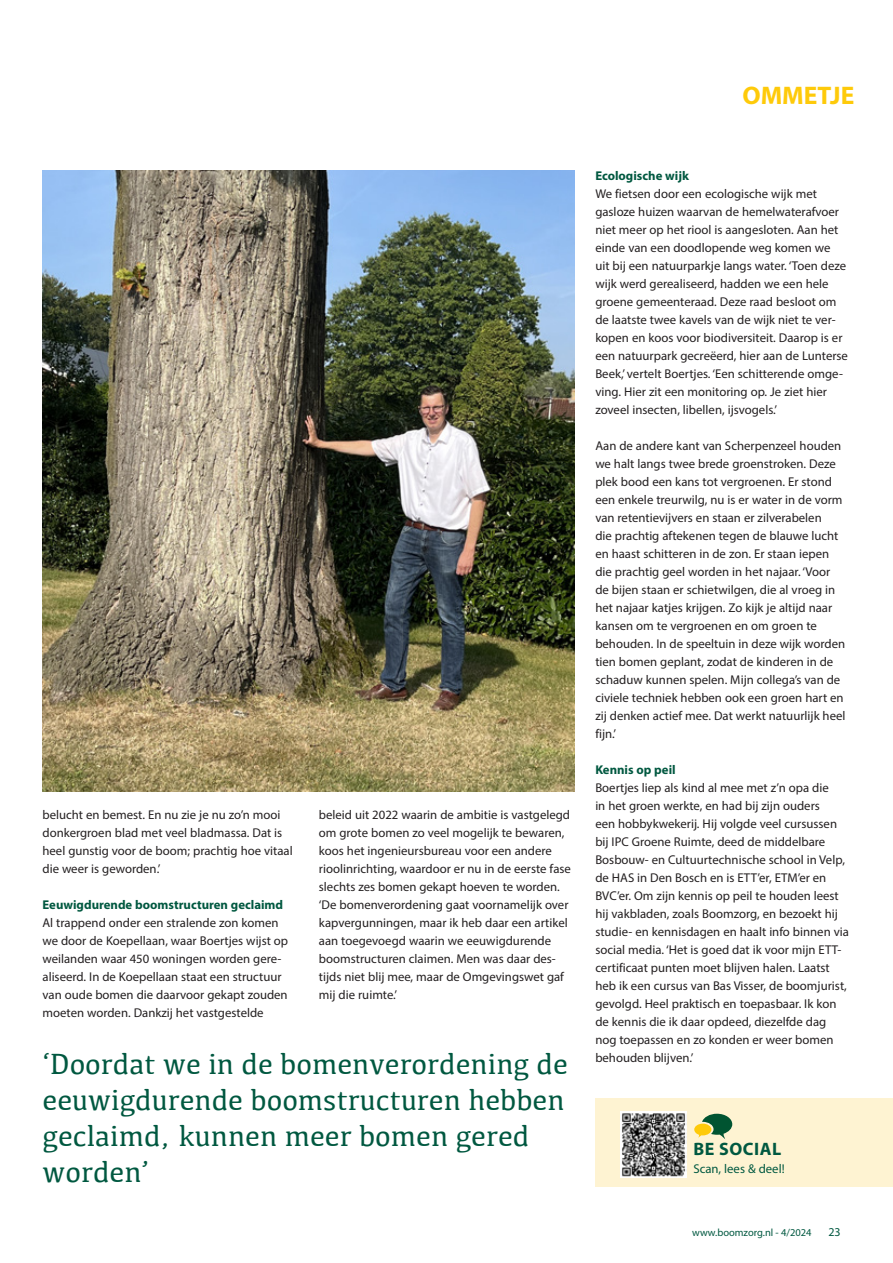
<style>
.page{position:relative;width:893px;height:1263px;background:#fff}
.page>*{position:absolute;margin:0;border:0;box-sizing:border-box;transform-origin:0 0}
.t1{font:30px/36px "Kefa";color:#005840}
.t2{font:700 25.5px "Myriad Pro";color:#feca0a}
.t3{font:700 18px "Myriad Pro";letter-spacing:.03em;color:#005840}
.t4{font:12.75px/18px "Myriad Pro";color:#231f20}
.t5{font:700 12.75px "Myriad Pro";color:#005840}
.t6{font:12.75px "Myriad Pro";color:#005840}
.t7{font:12px "Myriad Pro";color:#005840}
.t8{font:10.5px "Myriad Pro";color:#005840}
</style>
<div class="page">
<img style="left:43px;top:170px;width:531px;height:622px">
<div style="left:595px;top:1098px;width:298px;height:89px;background:#fef3d2"></div>
<img style="left:621px;top:1111px;width:65px;height:66px">
<svg style="left:694px;top:1114px;width:38px;height:25px"></svg>
<h2 class="t2" style="left:742px;top:79px;width:113px">OMMETJE</h2>
<p class="t4" style="left:43px;top:806px;width:252px">belucht en bemest. En nu zie je nu zo’n mooi donkergroen blad met veel bladmassa. Dat is heel gunstig voor de boom; prachtig hoe vitaal die weer is geworden.’</p>
<p class="t5" style="left:43px;top:896px;width:242px">Eeuwigdurende boomstructuren geclaimd</p>
<p class="t4" style="left:43px;top:914px;width:247px">Al trappend onder een stralende zon komen we door de Koepellaan, waar Boertjes wijst op weilanden waar 450 woningen worden gere&shy;aliseerd. In de Koepellaan staat een structuur van oude bomen die daarvoor gekapt zouden moeten worden. Dankzij het vastgestelde</p>
<p class="t4" style="left:319px;top:806px;width:254px">beleid uit 2022 waarin de ambitie is vastgelegd om grote bomen zo veel mogelijk te bewaren, koos het ingenieursbureau voor een andere rioolinrichting, waardoor er nu in de eerste fase slechts zes bomen gekapt hoeven te worden. ‘De bomenverordening gaat voornamelijk over kapvergunningen, maar ik heb daar een artikel aan toegevoegd waarin we eeuwigdurende boomstructuren claimen. Men was daar des&shy;tijds niet blij mee, maar de Omgevingswet gaf mij die ruimte.’</p>
<h1 class="t1" style="left:43px;top:1044px;width:527px">‘Doordat we in de bomenverordening de eeuwigdurende boomstructuren hebben geclaimd, kunnen meer bomen gered worden’</h1>
<p class="t5" style="left:595px;top:167px;width:95px">Ecologische wijk</p>
<p class="t4" style="left:595px;top:185px;width:254px">We fietsen door een ecologische wijk met gasloze huizen waarvan de hemelwaterafvoer niet meer op het riool is aangesloten. Aan het einde van een doodlopende weg komen we<br>uit bij een natuurparkje langs water. ‘Toen deze wijk werd gerealiseerd, hadden we een hele groene gemeenteraad. Deze raad besloot om de laatste twee kavels van de wijk niet te ver&shy;kopen en koos voor biodiversiteit. Daarop is er een natuurpark gecreëerd, hier aan de Lunterse Beek,’ vertelt Boertjes. ‘Een schitterende omge&shy;ving. Hier zit een monitoring op. Je ziet hier zoveel insecten, libellen, ijsvogels.’</p>
<p class="t4" style="left:595px;top:437px;width:252px">Aan de andere kant van Scherpenzeel houden we halt langs twee brede groenstroken. Deze plek bood een kans tot vergroenen. Er stond een enkele treurwilg, nu is er water in de vorm van retentievijvers en staan er zilverabelen<br>die prachtig aftekenen tegen de blauwe lucht en haast schitteren in de zon. Er staan iepen die prachtig geel worden in het najaar. ‘Voor de bijen staan er schietwilgen, die al vroeg in het najaar katjes krijgen. Zo kijk je altijd naar kansen om te vergroenen en om groen te behouden. In de speeltuin in deze wijk worden tien bomen geplant, zodat de kinderen in de schaduw kunnen spelen. Mijn collega’s van de civiele techniek hebben ook een groen hart en zij denken actief mee. Dat werkt natuurlijk heel fijn.’</p>
<p class="t5" style="left:595px;top:762px;width:82px">Kennis op peil</p>
<p class="t4" style="left:595px;top:779px;width:255px">Boertjes liep als kind al mee met z’n opa die<br>in het groen werkte, en had bij zijn ouders<br>een hobbykwekerij. Hij volgde veel cursussen bij IPC Groene Ruimte, deed de middelbare Bosbouw- en Cultuurtechnische school in Velp, de HAS in Den Bosch en is ETT’er, ETM’er en BVC’er. Om zijn kennis op peil te houden leest hij vakbladen, zoals Boomzorg, en bezoekt hij studie- en kennisdagen en haalt info binnen via social media. ‘Het is goed dat ik voor mijn ETT&shy;certificaat punten moet blijven halen. Laatst heb ik een cursus van Bas Visser, de boomjurist, gevolgd. Heel praktisch en toepasbaar. Ik kon de kennis die ik daar opdeed, diezelfde dag nog toepassen en zo konden er weer bomen behouden blijven.’</p>
<h3 class="t3" style="left:693px;top:1137px;width:89px">BE SOCIAL</h3>
<p class="t6" style="left:693px;top:1161px;width:93px">Scan, lees &amp; deel!</p>
<p class="t8" style="left:692px;top:1226px;width:121px">www.boomzorg.nl - 4/2024</p>
<p class="t7" style="left:828px;top:1224px;width:14px">23</p>
</div>
